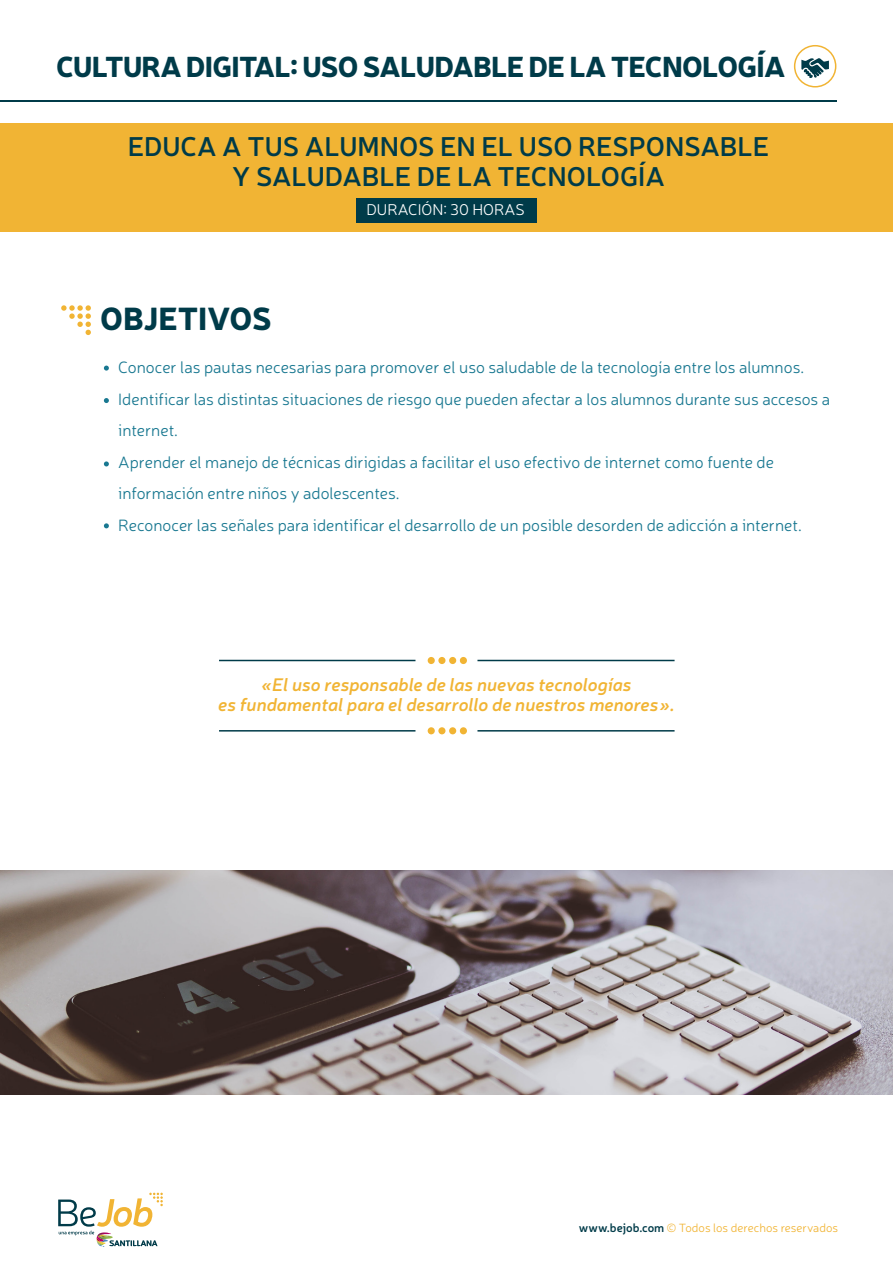
<style>
.page{position:relative;width:893px;height:1263px;background:#fff}
.page>*{position:absolute;margin:0;border:0;box-sizing:border-box;transform-origin:0 0}
.t1{font:900 31.5px "Neris";color:#003b49}
.t2{font:900 28.5px "Neris";letter-spacing:-.025em;color:#003b49}
.t3{font:600 27px/30px "Neris";color:#003b49;text-align:center}
.t4{font:italic 600 18px/19.2px "Neris";color:#f1b434;text-align:center}
.t5{font:300 16.5px/31.5px "Neris";color:#197891}
.t6{font:300 15.75px "Neris";color:#fff}
.t7{font:300 12px "Neris";color:#f1b434}
.s1{font-weight:600;color:#003b49}
</style>
<div class="page">
<div style="left:0;top:123px;width:893px;height:108px;background:#f1b434"></div>
<svg style="left:58px;top:1193px;width:105px;height:54px"></svg>
<div style="left:356px;top:198px;width:181px;height:25px;background:#003b49"></div>
<svg style="left:61px;top:305px;width:30px;height:30px"></svg>
<svg style="left:104px;top:366px;width:5px;height:5px"></svg>
<svg style="left:104px;top:398px;width:5px;height:5px"></svg>
<svg style="left:104px;top:461px;width:5px;height:5px"></svg>
<svg style="left:104px;top:523px;width:5px;height:5px"></svg>
<hr style="left:219px;top:660px;width:196px;height:1px;background:#003b49">
<hr style="left:477px;top:660px;width:198px;height:1px;background:#003b49">
<div style="left:449px;top:657px;width:7px;height:7px;background:#f1b434;border-radius:50%"></div>
<div style="left:460px;top:657px;width:7px;height:7px;background:#f1b434;border-radius:50%"></div>
<div style="left:438px;top:657px;width:7px;height:7px;background:#f1b434;border-radius:50%"></div>
<div style="left:428px;top:657px;width:7px;height:7px;background:#f1b434;border-radius:50%"></div>
<hr style="left:219px;top:730px;width:196px;height:1px;background:#003b49">
<hr style="left:477px;top:730px;width:198px;height:1px;background:#003b49">
<div style="left:449px;top:727px;width:7px;height:7px;background:#f1b434;border-radius:50%"></div>
<div style="left:460px;top:727px;width:7px;height:7px;background:#f1b434;border-radius:50%"></div>
<div style="left:438px;top:727px;width:7px;height:7px;background:#f1b434;border-radius:50%"></div>
<div style="left:428px;top:727px;width:7px;height:7px;background:#f1b434;border-radius:50%"></div>
<hr style="left:0;top:100px;width:837px;height:1px;background:#003b49">
<img style="left:0;top:871px;width:893px;height:223px">
<div style="left:794px;top:45px;width:42px;height:43px;border:2px solid #f1b434;border-radius:50%"></div>
<svg style="left:801px;top:58px;width:28px;height:20px"></svg>
<h2 class="t2" style="left:56px;top:45px;width:731px">CULTURA DIGITAL: USO SALUDABLE DE LA TECNOLOGÍA</h2>
<h3 class="t3" style="left:128px;top:130px;width:643px">EDUCA A TUS ALUMNOS EN EL USO RESPONSABLE<br>Y SALUDABLE DE LA TECNOLOGÍA</h3>
<p class="t6" style="left:366px;top:199px;width:160px">DURACIÓN: 30 HORAS</p>
<h1 class="t1" style="left:100px;top:296px;width:173px">OBJETIVOS</h1>
<p class="t5" style="left:118px;top:351px;width:713px">Conocer las pautas necesarias para promover el uso saludable de la tecnología entre los alumnos.<br>Identificar las distintas situaciones de riesgo que pueden afectar a los alumnos durante sus accesos a internet.<br>Aprender el manejo de técnicas dirigidas a facilitar el uso efectivo de internet como fuente de información entre niños y adolescentes.<br>Reconocer las señales para identificar el desarrollo de un posible desorden de adicción a internet.</p>
<p class="t4" style="left:218px;top:674px;width:458px">«El uso responsable de las nuevas tecnologías<br>es fundamental para el desarrollo de nuestros menores».</p>
<p class="t7" style="left:579px;top:1220px;width:261px"><span class="s1">www.bejob.com</span> © Todos los derechos reservados</p>
</div>
